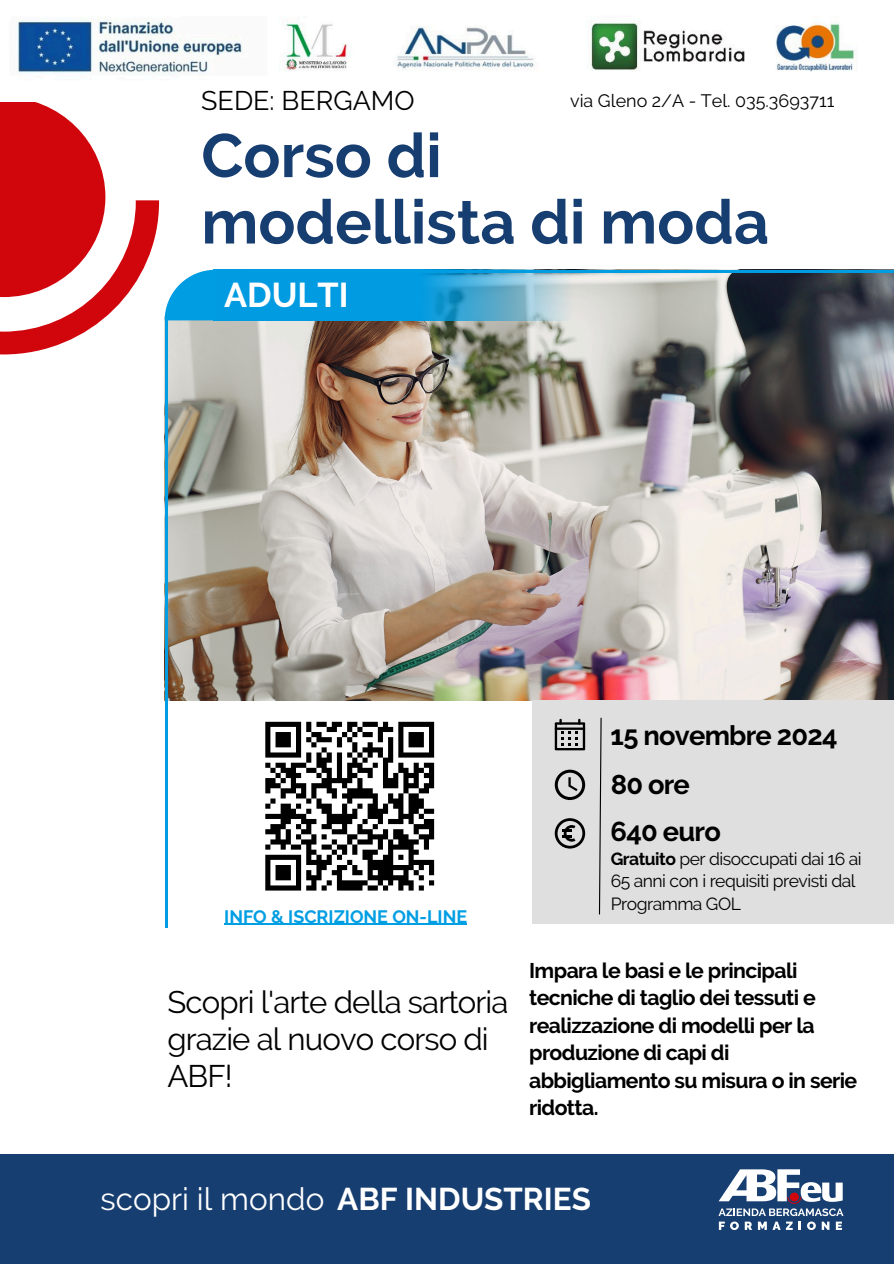
<style>
.page{position:relative;width:894px;height:1264px;background:#fff}
.page>*{position:absolute;margin:0;border:0;box-sizing:border-box;transform-origin:0 0}
.t1{font:700 61.2px/66.3px "Raleway";color:#173e71}
.t2{font:700 34.35px "Raleway";color:#fff}
.t3{font:31.35px "Raleway";color:#fff}
.t4{font:31.05px/37px "Raleway";letter-spacing:-.03em;color:#000}
.t5{font:700 27.3px "Raleway";letter-spacing:-.03em;color:#000}
.t6{font:26.85px "Raleway";color:#000}
.t7{font:700 21.15px/27.5px "Raleway";letter-spacing:-.03em;color:#000}
.t8{font:18px "Raleway";color:#000}
.t9{font:700 17.85px "Raleway";color:#009ee3}
.t10{font:17.55px/22.5px "Raleway";letter-spacing:-.03em;color:#000}
.s1{font-weight:700}
</style>
<div class="page">
<img style="left:167px;top:272px;width:725px;height:429px">
<img style="left:215px;top:270px;width:368px;height:50px">
<svg style="left:165px;top:270px;width:50px;height:50px"></svg>
<hr style="left:165px;top:320px;width:2px;height:607px;background:#009de2">
<hr style="left:246px;top:270px;width:647px;height:2px;background:#009de2">
<div style="left:0;top:1154px;width:893px;height:109px;background:#173e71"></div>
<svg style="left:718px;top:1169px;width:125px;height:60px"></svg>
<div style="left:532px;top:700px;width:361px;height:224px;background:#dfdfdf"></div>
<svg style="left:598px;top:717px;width:4px;height:198px"></svg>
<svg style="left:554px;top:718px;width:31px;height:32px"></svg>
<svg style="left:554px;top:769px;width:31px;height:31px"></svg>
<svg style="left:554px;top:818px;width:31px;height:30px"></svg>
<svg style="left:0;top:102px;width:159px;height:252px"></svg>
<hr style="left:224px;top:923px;width:243px;height:1px;background:#009ee3">
<svg style="left:265px;top:721px;width:170px;height:170px"></svg>
<img style="left:17px;top:18px;width:840px;height:57px">
<p class="t6" style="left:201px;top:84px;width:215px">SEDE: BERGAMO</p>
<h5 class="t8" style="left:570px;top:90px;width:266px">via Gleno 2/A - Tel. 035.3693711</h5>
<h5 class="t1" style="left:201px;top:122px;width:569px">Corso di modellista di moda</h5>
<p class="t2" style="left:224px;top:274px;width:126px">ADULTI</p>
<p class="t9" style="left:224px;top:905px;width:244px">INFO &amp; ISCRIZIONE ON-LINE</p>
<p class="t4" style="left:167px;top:983px;width:342px">Scopri l'arte della sartoria grazie al nuovo corso di<br>ABF!</p>
<h2 class="t5" style="left:610px;top:719px;width:228px">15 novembre 2024</h2>
<p class="t5" style="left:610px;top:768px;width:81px">80 ore</p>
<p class="t5" style="left:610px;top:814px;width:112px">640 euro</p>
<p class="t10" style="left:610px;top:847px;width:252px"><span class="s1">Gratuito</span> per disoccupati dai 16 ai<br>65 anni con i requisiti previsti dal<br>Programma GOL</p>
<h1 class="t7" style="left:529px;top:956px;width:329px">Impara le basi e le principali tecniche di taglio dei tessuti e realizzazione di modelli per la produzione di capi di abbigliamento su misura o in serie ridotta.</h1>
<h4 class="t3" style="left:100px;top:1180px;width:492px">scopri il mondo <span class="s1">ABF INDUSTRIES</span></h4>
</div>
